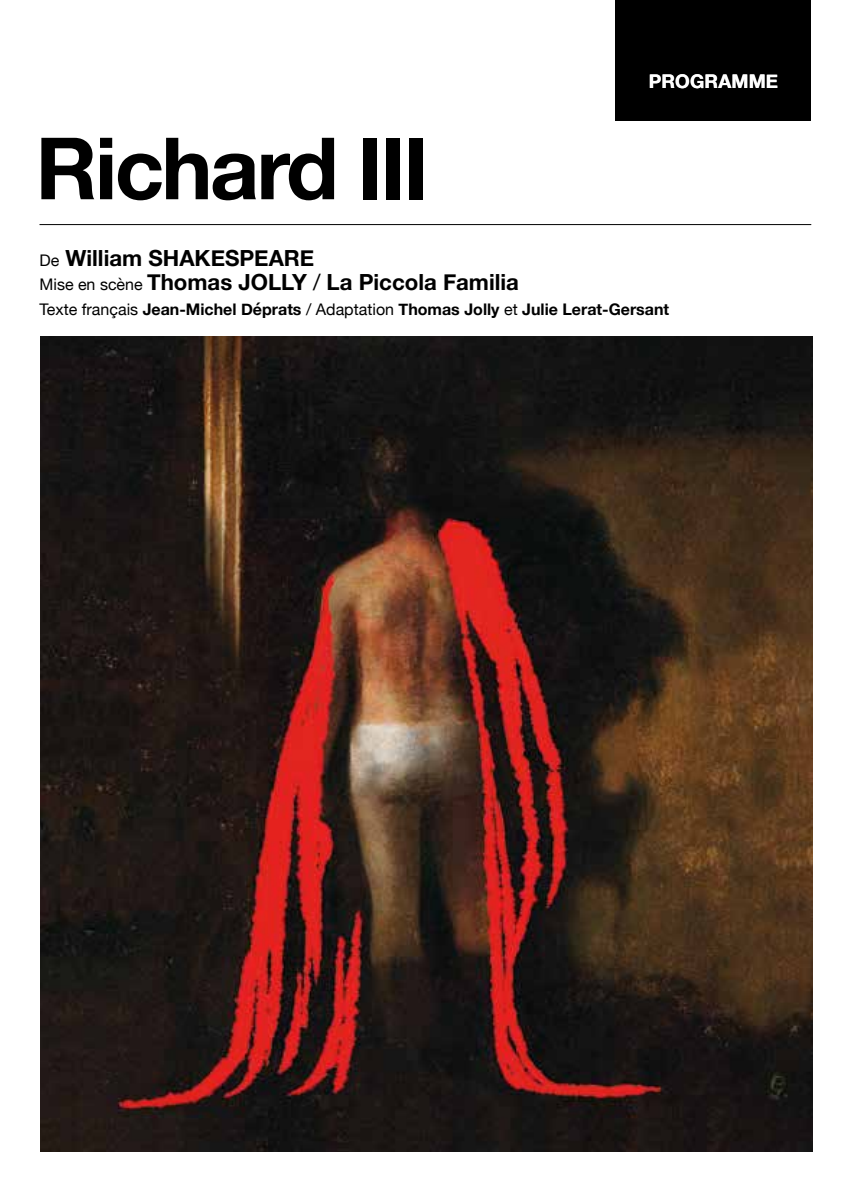
<style>
.page{position:relative;width:851px;height:1191px;background:#fff}
.page>*{position:absolute;margin:0;border:0;box-sizing:border-box;transform-origin:0 0}
.t1{font:700 86px "Helvetica Neue";letter-spacing:-.03em;color:#000}
.t2{font:700 22.2px/24px "Helvetica Neue";color:#000}
.t3{font:700 18.8px "Helvetica Neue";letter-spacing:.01em;color:#fff}
.t4{font:700 16px "Helvetica Neue";color:#000}
.s1{font-weight:400;font-size:16px}
.s2{font-weight:400}
</style>
<div class="page">
<div style="left:615px;top:0;width:196px;height:121px;background:#000"></div>
<img style="left:40px;top:337px;width:772px;height:814px">
<hr style="left:39px;top:224px;width:772px;height:1px;background:#000">
<h1 class="t1" style="left:35px;top:101px;width:394px">Richard III</h1>
<p class="t3" style="left:648px;top:67px;width:131px">PROGRAMME</p>
<h2 class="t2" style="left:39px;top:247px;width:481px"><span class="s1">De</span> William SHAKESPEARE<br><span class="s1">Mise en scène</span> Thomas JOLLY <span class="s2">/</span> La Piccola Familia</h2>
<p class="t4" style="left:39px;top:297px;width:631px"><span class="s2">Texte français</span> Jean-Michel Déprats <span class="s2">/ Adaptation</span> Thomas Jolly <span class="s2">et</span> Julie Lerat-Gersant</p>
</div>
